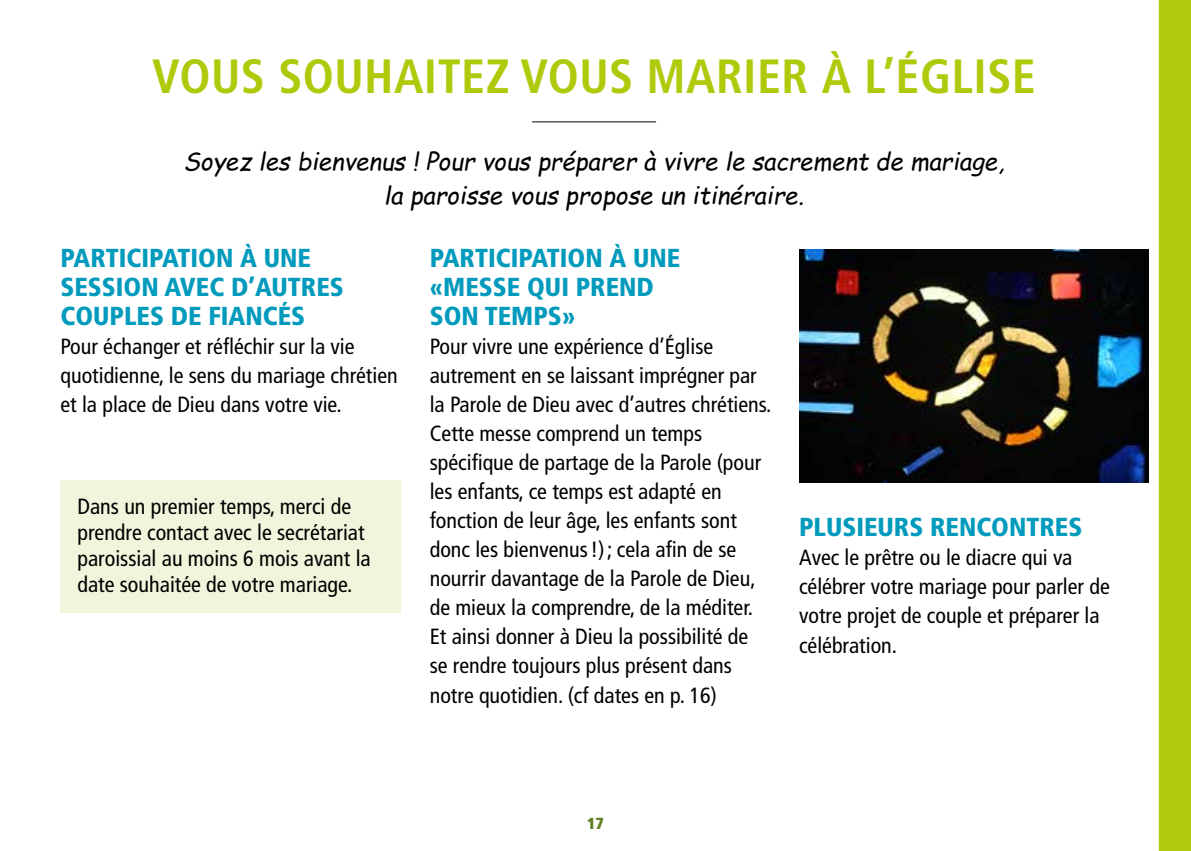
<style>
.page{position:relative;width:1191px;height:851px;background:#fff}
.page>*{position:absolute;margin:0;border:0;box-sizing:border-box;transform-origin:0 0}
.t1{font:700 condensed 48px "Frutiger";letter-spacing:.01em;color:#afca0b}
.t2{font:900 condensed 26px/29px "Frutiger";color:#009abd}
.t3{font:italic 24px/33.6px "Comic Sans MS";color:#000;text-align:center}
.t4{font:condensed 22px/29px "Frutiger";color:#000}
.t5{font:900 condensed 16px "Frutiger";color:#5e8122}
</style>
<div class="page">
<div style="left:1158px;top:0;width:33px;height:850px;background:#afca0b"></div>
<hr style="left:532px;top:121px;width:124px;height:1px;background:#000">
<div style="left:60px;top:480px;width:341px;height:132px;background:#f1f5db"></div>
<img style="left:799px;top:249px;width:349px;height:234px">
<h1 class="t1" style="left:152px;top:48px;width:885px">VOUS SOUHAITEZ VOUS MARIER À L’ÉGLISE</h1>
<p class="t3" style="left:184px;top:144px;width:822px">Soyez les bienvenus ! Pour vous préparer à vivre le sacrement de mariage, la paroisse vous propose un itinéraire.</p>
<p class="t2" style="left:60px;top:243px;width:285px">PARTICIPATION À UNE<br>SESSION AVEC D’AUTRES<br>COUPLES DE FIANCÉS</p>
<p class="t4" style="left:60px;top:332px;width:339px">Pour échanger et réfléchir sur la vie quotidienne, le sens du mariage chrétien et la place de Dieu dans votre vie.</p>
<p class="t4" style="left:77px;top:493px;width:295px;line-height:26px">Dans un premier temps, merci de prendre contact avec le secrétariat paroissial au moins 6 mois avant la date souhaitée de votre mariage.</p>
<p class="t2" style="left:430px;top:243px;width:252px">PARTICIPATION À UNE «MESSE QUI PREND<br>SON TEMPS»</p>
<p class="t4" style="left:430px;top:332px;width:343px">Pour vivre une expérience d’Église autrement en se laissant imprégner par la Parole de Dieu avec d’autres chrétiens.<br>Cette messe comprend un temps spécifique de partage de la Parole (pour les enfants, ce temps est adapté en fonction de leur âge, les enfants sont donc les bienvenus!); cela afin de se nourrir davantage de la Parole de Dieu, de mieux la comprendre, de la méditer.<br>Et ainsi donner à Dieu la possibilité de se rendre toujours plus présent dans notre quotidien. (cf dates en p. 16)</p>
<p class="t2" style="left:799px;top:512px;width:285px">PLUSIEURS RENCONTRES</p>
<p class="t4" style="left:799px;top:543px;width:312px">Avec le prêtre ou le diacre qui va célébrer votre mariage pour parler de votre projet de couple et préparer la célébration.</p>
<p class="t5" style="left:587px;top:813px;width:18px">17</p>
</div>
